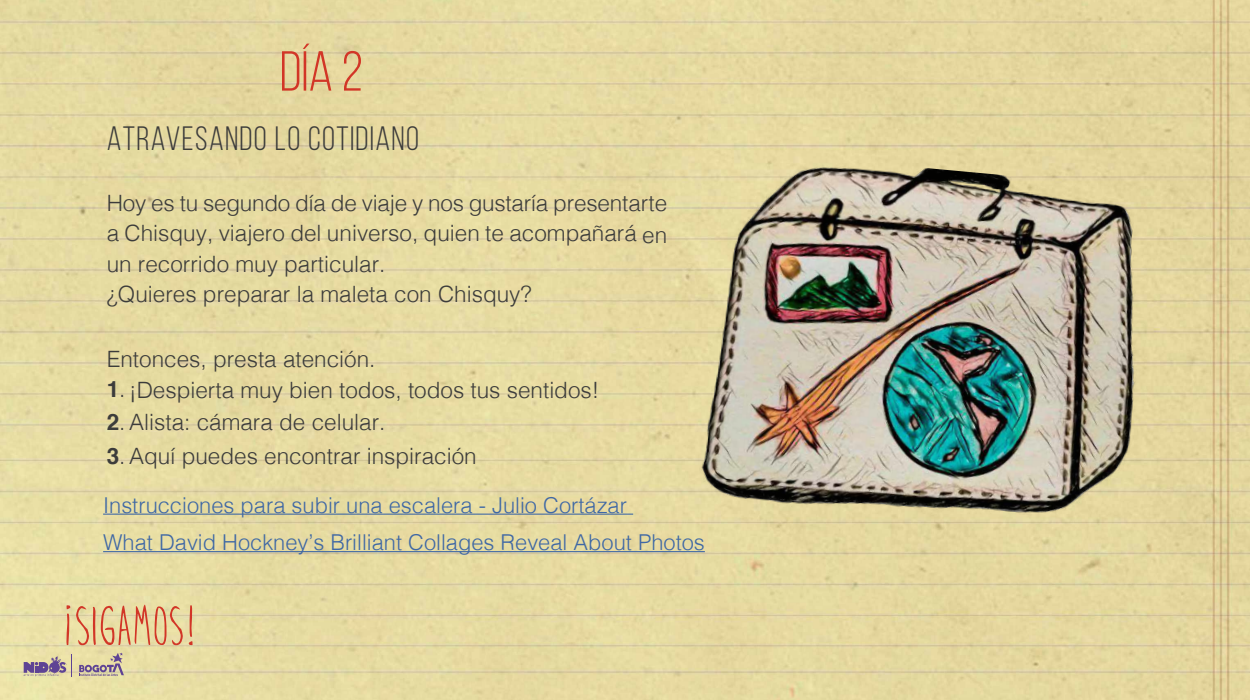
<style>
.page{position:relative;width:1250px;height:700px;background:#fff}
.page>*{position:absolute;margin:0;border:0;box-sizing:border-box;transform-origin:0 0}
.t1{font:56.25px "Mr.Mogollon";color:#d23627}
.t2{font:56.25px "Bebas Neue";color:#d23627}
.t3{font:33.75px "Bebas Neue";letter-spacing:.04em;color:#3c3c3b}
.t4{font:300 22.5px/30.4px "Helvetica";color:#3c3c3b}
.t5{font:300 21.88px/37.5px "Helvetica";color:#3f68a5}
.s1{font-weight:700}
</style>
<div class="page">
<img style="left:0;top:0;width:1250px;height:700px">
<img style="left:684px;top:149px;width:475px;height:399px">
<svg style="left:79px;top:653px;width:45px;height:23px"></svg>
<svg style="left:24px;top:654px;width:49px;height:22px"></svg>
<hr style="left:103px;top:514px;width:530px;height:1px;background:#3f68a5">
<hr style="left:103px;top:551px;width:602px;height:1px;background:#3f68a5">
<h1 class="t2" style="left:280px;top:41px;width:85px">DÍA 2</h1>
<h2 class="t3" style="left:107px;top:120px;width:314px">ATRAVESANDO LO COTIDIANO</h2>
<p class="t4" style="left:107px;top:186px;width:562px">Hoy es tu segundo día de viaje y nos gustaría presentarte a Chisquy, viajero del universo, quien te acompañará en un recorrido muy particular.<br>¿Quieres preparar la maleta con Chisquy?</p>
<p class="t4" style="left:107px;top:343px;width:270px">Entonces, presta atención.</p>
<p class="t4" style="left:107px;top:373px;width:494px"><span class="s1">1</span>. ¡Despierta muy bien todos, todos tus sentidos!</p>
<p class="t4" style="left:107px;top:405px;width:280px"><span class="s1">2</span>. Alista: cámara de celular.</p>
<p class="t4" style="left:107px;top:439px;width:372px"><span class="s1">3</span>. Aquí puedes encontrar inspiración</p>
<p class="t5" style="left:103px;top:484px;width:603px">Instrucciones para subir una escalera - Julio Cortázar<br>What David Hockney’s Brilliant Collages Reveal About Photos</p>
<h1 class="t1" style="left:62px;top:596px;width:137px">¡SIGAMOS!</h1>
</div>
